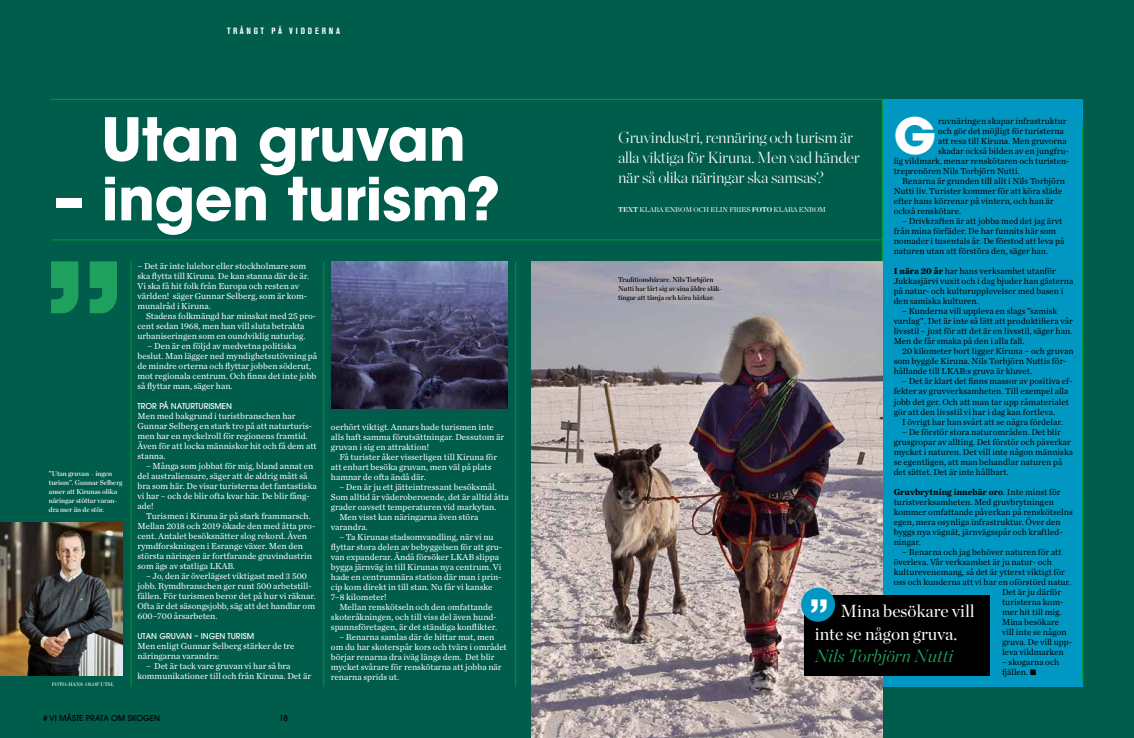
<style>
.page{position:relative;width:1134px;height:738px;background:#fff}
.page>*{position:absolute;margin:0;border:0;box-sizing:border-box;transform-origin:0 0}
.t1{font:700 58.8px "ITC Avant Garde Pro";letter-spacing:-.01em;color:#fff}
.t2{font:700 49.5px "ITC Avant Garde Pro";color:#fff}
.t3{font:700 39px "Akzidenz Grotesk BQ";color:#fff}
.t4{font:17.4px/22.7px "Chronicle Display";color:#fff}
.t5{font:italic 300 17.4px "Chronicle Display";color:#1ea05e}
.t6{font:200 16px/20px "Chronicle Display";letter-spacing:-.02em;color:#fff}
.t7{font:9px/10px "Chronicle Text G1";color:#fff}
.t8{font:9px/10px "Chronicle Text G1";color:#000}
.t9{font:700 9px "Akzidenz Grot Con BQ";letter-spacing:.3em;color:#fff}
.t10{font:500 8px "ITC Avant Garde Pro";color:#fff}
.t11{font:500 8px "ITC Avant Garde Pro";color:#000}
.t12{font:7px/9px "Chronicle Display Semi";color:#fff}
.t13{font:7px/9px "Chronicle Display Semi";color:#000}
.t14{font:7px "Chronicle Display";color:#fff}
.t15{font:5px "Chronicle Display Semi";color:#fff}
.s1{font-weight:700}
</style>
<div class="page">
<div style="left:0;top:0;width:1134px;height:737px;background:#005d4b"></div>
<div style="left:882px;top:99px;width:201px;height:587px;background:#0098c2"></div>
<hr style="left:51px;top:99px;width:831px;height:1px;background:#009c2a">
<hr style="left:51px;top:239px;width:831px;height:1px;background:#009c2a">
<hr style="left:131px;top:261px;width:1px;height:425px;background:#009c2a">
<hr style="left:324px;top:261px;width:1px;height:425px;background:#009c2a">
<hr style="left:515px;top:261px;width:1px;height:425px;background:#009c2a">
<hr style="left:1082px;top:126px;width:1px;height:555px;background:#009c2a">
<hr style="left:882px;top:99px;width:1px;height:582px;background:#009c2a">
<svg style="left:51px;top:261px;width:66px;height:52px"></svg>
<img style="left:332px;top:261px;width:175px;height:147px">
<img style="left:0;top:522px;width:122px;height:153px">
<img style="left:531px;top:261px;width:351px;height:476px">
<div style="left:804px;top:595px;width:186px;height:80px;background:#000"></div>
<div style="left:801px;top:587px;width:34px;height:34px;background:#0098c2;border-radius:50%"></div>
<p class="t9" style="left:227px;top:26px;width:114px">TRÅNGT PÅ VIDDERNA</p>
<h1 class="t1" style="left:101px;top:100px;width:366px">Utan gruvan</h1>
<h1 class="t1" style="left:54px;top:159px;width:448px">– ingen turism?</h1>
<p class="t12" style="left:49px;top:467px;width:75px">”Utan gruvan – ingen turism”. Gunnar Selberg anser att Kirunas olika näringar stöttar varan&shy;dra mer än de stör.</p>
<p class="t15" style="left:52px;top:679px;width:64px">FOTO: HANS-OLOF UTSI.</p>
<p class="t7" style="left:137px;top:260px;width:173px">– Det är inte lulebor eller stockholmare som ska flytta till Kiruna. De kan stanna där de är.<br>Vi ska få hit folk från Europa och resten av världen! säger Gunnar Selberg, som är kom&shy;munalråd i Kiruna.</p>
<p class="t7" style="left:137px;top:310px;width:180px;text-indent:9px">Stadens folkmängd har minskat med 25 pro&shy;cent sedan 1968, men han vill sluta betrakta urbaniseringen som en oundviklig naturlag.</p>
<p class="t7" style="left:137px;top:340px;width:181px;text-indent:10px">– Den är en följd av medvetna politiska beslut. Man lägger ned myndighetsutövning på de mindre orterna och flyttar jobben söderut, mot regionala centrum. Och finns det inte jobb så flyttar man, säger han.</p>
<p class="t10" style="left:137px;top:400px;width:96px">TROR PÅ NATURTURISMEN</p>
<p class="t7" style="left:137px;top:410px;width:181px">Men med bakgrund i turistbranschen har Gunnar Selberg en stark tro på att naturturis&shy;men har en nyckelroll för regionens framtid.<br>Även för att locka människor hit och få dem att stanna.</p>
<p class="t7" style="left:137px;top:460px;width:181px;text-indent:9px">– Många som jobbat för mig, bland annat en del australiensare, säger att de aldrig mått så bra som här. De visar turisterna det fantastiska vi har – och de blir ofta kvar här. De blir fång&shy;ade!</p>
<p class="t7" style="left:137px;top:510px;width:179px;text-indent:9px">Turismen i Kiruna är på stark frammarsch.<br>Mellan 2018 och 2019 ökade den med åtta pro&shy;cent. Antalet besöksnätter slog rekord. Även rymdforskningen i Esrange växer. Men den största näringen är fortfarande gruvindustrin som ägs av statliga LKAB.</p>
<p class="t7" style="left:137px;top:570px;width:180px;text-indent:9px">– Jo, den är överlägset viktigast med 3 500 jobb. Rymdbranschen ger runt 500 arbetstill&shy;fällen. För turismen beror det på hur vi räknar.<br>Ofta är det säsongsjobb, säg att det handlar om 600–700 årsarbeten.</p>
<p class="t10" style="left:137px;top:630px;width:118px">UTAN GRUVAN – INGEN TURISM</p>
<p class="t7" style="left:137px;top:640px;width:159px">Men enligt Gunnar Selberg stärker de tre näringarna varandra:</p>
<p class="t7" style="left:137px;top:660px;width:175px;text-indent:9px">– Det är tack vare gruvan vi har så bra kommunikationer till och från Kiruna. Det är</p>
<p class="t11" style="left:43px;top:712px;width:118px"># VI MÅSTE PRATA OM SKOGEN</p>
<p class="t11" style="left:279px;top:712px;width:10px">18</p>
<p class="t7" style="left:331px;top:421px;width:175px">oerhört viktigt. Annars hade turismen inte alls haft samma förutsättningar. Dessutom är gruvan i sig en attraktion!</p>
<p class="t7" style="left:331px;top:451px;width:168px;text-indent:9px">Få turister åker visserligen till Kiruna för att enbart besöka gruvan, men väl på plats hamnar de ofta ändå där.</p>
<p class="t7" style="left:339px;top:481px;width:159px">– Den är ju ett jätteintressant besöksmål.</p>
<p class="t7" style="left:331px;top:491px;width:179px">Som alltid är väderoberoende, det är alltid åtta</p>
<p class="t7" style="left:331px;top:501px;width:167px">grader oavsett temperaturen vid markytan.</p>
<p class="t7" style="left:339px;top:511px;width:140px">Men visst kan näringarna även störa</p>
<p class="t7" style="left:331px;top:521px;width:38px">varandra.</p>
<p class="t7" style="left:331px;top:531px;width:173px;text-indent:9px">– Ta Kirunas stadsomvandling, när vi nu flyttar stora delen av bebyggelsen för att gru&shy;van expanderar. Ändå försöker LKAB slippa bygga järnväg in till Kirunas nya centrum. Vi hade en centrumnära station där man i prin&shy;cip kom direkt in till stan. Nu får vi kanske 7–8 kilometer!</p>
<p class="t7" style="left:331px;top:601px;width:168px;text-align:center">Mellan renskötseln och den omfattande skoteråkningen, och till viss del även hund&shy;spannsföretagen, är det ständiga konflikter.</p>
<p class="t7" style="left:331px;top:631px;width:177px;text-indent:9px">– Renarna samlas där de hittar mat, men om du har skoterspår kors och tvärs i området börjar renarna dra iväg längs dem. Det blir mycket svårare för renskötarna att jobba när renarna sprids ut.</p>
<h2 class="t2" style="left:894px;top:103px;width:44px">G</h2>
<p class="t8" style="left:938px;top:115px;width:130px">ruvnäringen skapar infrastruktur</p>
<p class="t8" style="left:938px;top:125px;width:127px">och gör det möjligt för turisterna</p>
<p class="t8" style="left:938px;top:135px;width:130px">att resa till Kiruna. Men gruvorna</p>
<p class="t8" style="left:938px;top:145px;width:132px">skadar också bilden av en jungfru-</p>
<p class="t8" style="left:894px;top:155px;width:177px">lig vildmark, menar renskötaren och turisten-</p>
<p class="t8" style="left:894px;top:165px;width:128px">treprenören Nils Torbjörn Nutti.</p>
<p class="t8" style="left:902px;top:175px;width:164px">Renarna är grunden till allt i Nils Torbjörn</p>
<p class="t8" style="left:894px;top:185px;width:170px">Nutti liv. Turister kommer för att köra släde</p>
<p class="t8" style="left:894px;top:195px;width:161px">efter hans körrenar på vintern, och han är</p>
<p class="t8" style="left:894px;top:205px;width:69px">också renskötare.</p>
<p class="t8" style="left:894px;top:215px;width:172px;text-indent:9px">– Drivkraften är att jobba med det jag ärvt från mina förfäder. De har funnits här som nomader i tusentals år. De förstod att leva på naturen utan att förstöra den, säger han.</p>
<p class="t8" style="left:894px;top:265px;width:181px"><span class="s1">I nära 20 år</span> har hans verksamhet utanför Jukkasjärvi vuxit och i dag bjuder han gästerna på natur- och kulturupplevelser med basen i den samiska kulturen.</p>
<p class="t8" style="left:894px;top:305px;width:180px;text-indent:9px">– Kunderna vill uppleva en slags ”samisk vardag”. Det är inte så lätt att produktifiera vår livsstil – just för att det är en livsstil, säger han.<br>Men de får smaka på den i alla fall.</p>
<p class="t8" style="left:894px;top:345px;width:181px;text-indent:9px">20 kilometer bort ligger Kiruna – och gruvan som byggde Kiruna. Nils Torbjörn Nuttis för&shy;hållande till LKAB:s gruva är kluvet.</p>
<p class="t8" style="left:894px;top:375px;width:180px;text-indent:9px">– Det är klart det finns massor av positiva ef&shy;fekter av gruvverksamheten. Till exempel alla jobb det ger. Och att man tar upp råmaterialet gör att den livsstil vi har i dag kan fortleva.</p>
<p class="t8" style="left:902px;top:415px;width:162px">I övrigt har han svårt att se några fördelar.</p>
<p class="t8" style="left:894px;top:425px;width:181px;text-indent:9px">– De förstör stora naturområden. Det blir grusgropar av allting. Det förstör och påverkar mycket i naturen. Det vill inte någon människa se egentligen, att man behandlar naturen på det sättet. Det är inte hållbart.</p>
<p class="t8" style="left:894px;top:485px;width:181px"><span class="s1">Gruvbrytning innebär oro</span>. Inte minst för turistverksamheten. Med gruvbrytningen kommer omfattande påverkan på renskötselns egen, mera osynliga infrastruktur. Över den byggs nya vägnät, järnvägsspår och kraftled&shy;ningar.</p>
<p class="t8" style="left:902px;top:545px;width:161px">– Renarna och jag behöver naturen för att</p>
<p class="t8" style="left:894px;top:555px;width:160px">överleva. Vår verksamhet är ju natur- och</p>
<p class="t8" style="left:894px;top:565px;width:173px">kulturevenemang, så det är ytterst viktigt för</p>
<p class="t8" style="left:894px;top:575px;width:179px">oss och kunderna att vi har en oförstörd natur.</p>
<p class="t8" style="left:1002px;top:585px;width:61px">Det är ju därför</p>
<p class="t8" style="left:1002px;top:595px;width:63px">turisterna kom-</p>
<p class="t8" style="left:1002px;top:605px;width:61px">mer hit till mig.</p>
<p class="t8" style="left:1002px;top:615px;width:58px">Mina besökare</p>
<p class="t8" style="left:1002px;top:625px;width:66px">vill inte se någon</p>
<p class="t8" style="left:1002px;top:635px;width:72px">gruva. De vill upp-</p>
<p class="t8" style="left:1002px;top:645px;width:63px">leva vildmarken</p>
<p class="t8" style="left:1002px;top:655px;width:59px">– skogarna och fjällen. •</p>
<h3 class="t6" style="left:618px;top:126px;width:243px">Gruvindustri, rennäring och turism är alla viktiga för Kiruna. Men vad händer när så olika näringar ska samsas?</h3>
<p class="t14" style="left:618px;top:204px;width:209px"><span class="s1">TEXT</span> KLARA ENBOM OCH ELIN FRIES <span class="s1">FOTO</span> KLARA ENBOM</p>
<p class="t13" style="left:618px;top:274px;width:105px">Traditionsbärare. Nils Torbjörn<br>Nutti har lärt sig av sina äldre släk&shy;tingar att tämja och köra härkar.</p>
<h3 class="t3" style="left:810px;top:590px;width:20px">”</h3>
<h3 class="t4" style="left:815px;top:597px;width:162px;text-indent:26px">Mina besökare vill inte se någon gruva.</h3>
<h3 class="t5" style="left:815px;top:642px;width:140px">Nils Torbjörn Nutti</h3>
</div>
